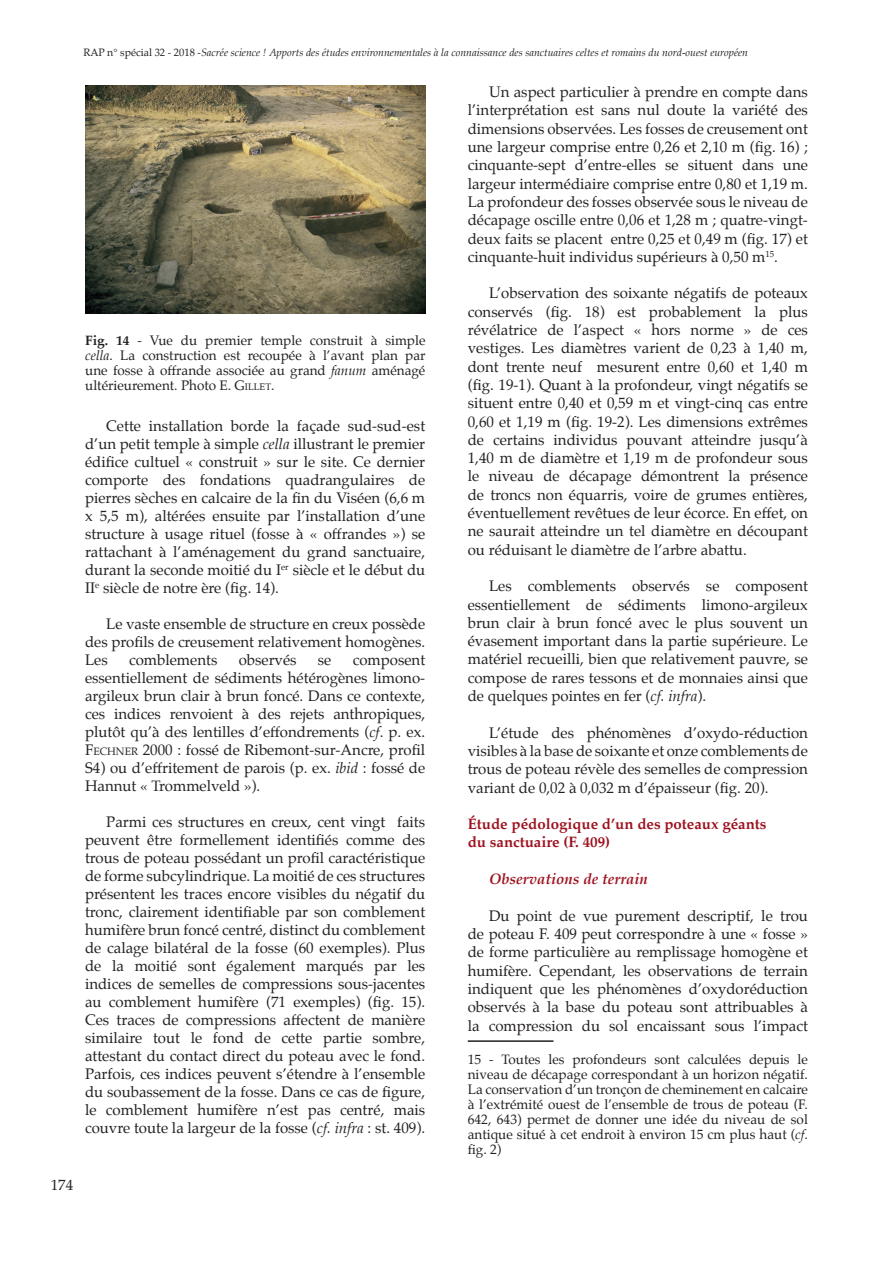
<style>
.page{position:relative;width:893px;height:1263px;background:#fff}
.page>*{position:absolute;margin:0;border:0;box-sizing:border-box;transform-origin:0 0}
.Retrait_corps_de_tex{font:15px/18.3px "Palatino";color:#231f20;text-align:justify}
.Sous-titre_III{font:700 15px "Palatino";color:#9c1320}
.Retrait_corps_de_tex-2{font:italic 700 15px "Palatino";color:#9c1320}
.t1{font:15px "Palatino Linotype";color:#231f20}
.Légende{font:13.5px/15px "Palatino";color:#231f20;text-align:justify}
.t2{font:italic 10.5px "Palatino";color:#231f20}
.s1{font-style:normal}
.s2{font-weight:700}
.s3{font-style:italic}
.s4{font-style:inherit}
.s5{font-size:9.45px}
.s6{font-size:10.5px}
</style>
<div class="page">
<img style="left:85px;top:85px;width:340px;height:229px">
<hr style="left:468px;top:1040px;width:86px;height:2px;background:#231f20">
<p class="t2" style="left:83px;top:44px;width:666px"><span class="s1">RAP n° spécial 32 - 2018 -</span>Sacrée science ! Apports des études environnementales à la connaissance des sanctuaires celtes et romains du nord-ouest européen</p>
<p class="Légende" style="left:85px;top:333px;width:342px"><span class="s2">Fig. 14</span> - Vue du premier temple construit à simple <span class="s3">cella</span>. La construction est recoupée à l’avant plan par une fosse à offrande associée au grand <span class="s3">fanum</span> aménagé ultérieurement. Photo E. <span class="s4">G</span><span class="s5">ILLET</span>.</p>
<p class="Retrait_corps_de_tex" style="left:85px;top:417px;width:342px;text-indent:21px">Cette installation borde la façade sud-sud-est d’un petit temple à simple <span class="s3">cella</span> illustrant le premier édifice cultuel « construit » sur le site. Ce dernier comporte des fondations quadrangulaires de pierres sèches en calcaire de la fin du Viséen (6,6 m x 5,5 m), altérées ensuite par l’installation d’une structure à usage rituel (fosse à « offrandes ») se rattachant à l’aménagement du grand sanctuaire, durant la seconde moitié du I<sup>er</sup> siècle et le début du II<sup>e</sup> siècle de notre ère (fig. 14).</p>
<p class="Retrait_corps_de_tex" style="left:85px;top:615px;width:342px;text-indent:21px">Le vaste ensemble de structure en creux possède des profils de creusement relativement homogènes.<br>Les</p>
<p class="Retrait_corps_de_tex" style="left:129px;top:651px;width:90px">comblements</p>
<p class="Retrait_corps_de_tex" style="left:239px;top:651px;width:59px">observés</p>
<p class="Retrait_corps_de_tex" style="left:318px;top:651px;width:15px">se</p>
<p class="Retrait_corps_de_tex" style="left:85px;top:651px;width:342px;text-indent:268px">composent essentiellement de sédiments hétérogènes limono&shy;argileux brun clair à brun foncé. Dans ce contexte, ces indices renvoient à des rejets anthropiques, plutôt qu’à des lentilles d’effondrements (<span class="s3">cf</span>. p. ex.<br><span class="s4">F</span><span class="s6">ECHNER</span> 2000 : fossé de Ribemont-sur-Ancre, profil S4) ou d’effritement de parois (p. ex. <span class="s3">ibid</span> : fossé de Hannut « Trommelveld »).</p>
<p class="Retrait_corps_de_tex" style="left:85px;top:813px;width:342px;text-indent:21px">Parmi ces structures en creux, cent vingt faits peuvent être formellement identifiés comme des trous de poteau possédant un profil caractéristique de forme subcylindrique. La moitié de ces structures présentent les traces encore visibles du négatif du tronc, clairement identifiable par son comblement humifère brun foncé centré, distinct du comblement de calage bilatéral de la fosse (60 exemples). Plus de la moitié sont également marqués par les indices de semelles de compressions sous-jacentes au comblement humifère (71 exemples) (fig. 15).<br>Ces traces de compressions affectent de manière similaire tout le fond de cette partie sombre, attestant du contact direct du poteau avec le fond.<br>Parfois, ces indices peuvent s’étendre à l’ensemble du soubassement de la fosse. Dans ce cas de figure, le comblement humifère n’est pas centré, mais couvre toute la largeur de la fosse (<span class="s3">cf. infra</span> : st. 409).</p>
<p class="t1" style="left:51px;top:1174px;width:24px">174</p>
<p class="Retrait_corps_de_tex" style="left:468px;top:83px;width:342px;text-indent:21px">Un aspect particulier à prendre en compte dans l’interprétation est sans nul doute la variété des dimensions observées. Les fosses de creusement ont une largeur comprise entre 0,26 et 2,10 m (fig. 16) ; cinquante-sept d’entre-elles se situent dans une largeur intermédiaire comprise entre 0,80 et 1,19 m.<br>La profondeur des fosses observée sous le niveau de décapage oscille entre 0,06 et 1,28 m ; quatre-vingt&shy;deux faits se placent entre 0,25 et 0,49 m (fig. 17) et cinquante-huit individus supérieurs à 0,50 m<sup>15</sup>.</p>
<p class="Retrait_corps_de_tex" style="left:468px;top:284px;width:342px;text-indent:21px">L’observation des soixante négatifs de poteaux conservés (fig. 18) est probablement la plus révélatrice de l’aspect « hors norme » de ces vestiges. Les diamètres varient de 0,23 à 1,40 m, dont trente neuf mesurent entre 0,60 et 1,40 m (fig. 19-1). Quant à la profondeur, vingt négatifs se situent entre 0,40 et 0,59 m et vingt-cinq cas entre 0,60 et 1,19 m (fig. 19-2). Les dimensions extrêmes de certains individus pouvant atteindre jusqu’à 1,40 m de diamètre et 1,19 m de profondeur sous le niveau de décapage démontrent la présence de troncs non équarris, voire de grumes entières, éventuellement revêtues de leur écorce. En effet, on ne saurait atteindre un tel diamètre en découpant ou réduisant le diamètre de l’arbre abattu.</p>
<p class="Retrait_corps_de_tex" style="left:468px;top:577px;width:342px;text-indent:21px">Les comblements observés se composent essentiellement de sédiments limono-argileux brun clair à brun foncé avec le plus souvent un évasement important dans la partie supérieure. Le matériel recueilli, bien que relativement pauvre, se compose de rares tessons et de monnaies ainsi que de quelques pointes en fer (<span class="s3">cf. infra</span>).</p>
<p class="Retrait_corps_de_tex" style="left:468px;top:723px;width:342px;text-indent:21px">L’étude des phénomènes d’oxydo-réduction visibles à la base de soixante et onze comblements de trous de poteau révèle des semelles de compression variant de 0,02 à 0,032 m d’épaisseur (fig. 20).</p>
<p class="Sous-titre_III" style="left:468px;top:811px;width:300px">Étude pédologique d’un des poteaux géants</p>
<p class="Sous-titre_III" style="left:468px;top:829px;width:144px">du sanctuaire (F. 409)</p>
<p class="Retrait_corps_de_tex-2" style="left:489px;top:866px;width:160px">Observations de terrain</p>
<p class="Retrait_corps_de_tex" style="left:468px;top:906px;width:342px;text-indent:21px">Du point de vue purement descriptif, le trou de poteau F. 409 peut correspondre à une « fosse » de forme particulière au remplissage homogène et humifère. Cependant, les observations de terrain indiquent que les phénomènes d’oxydoréduction observés à la base du poteau sont attribuables à la compression du sol encaissant sous l’impact</p>
<p class="Légende" style="left:468px;top:1051px;width:342px">15 - Toutes les profondeurs sont calculées depuis le niveau de décapage correspondant à un horizon négatif.<br>La conservation d’un tronçon de cheminement en calcaire à l’extrémité ouest de l’ensemble de trous de poteau (F.<br>642, 643) permet de donner une idée du niveau de sol antique situé à cet endroit à environ 15 cm plus haut (<span class="s3">cf</span>. fig. 2)</p>
</div>
